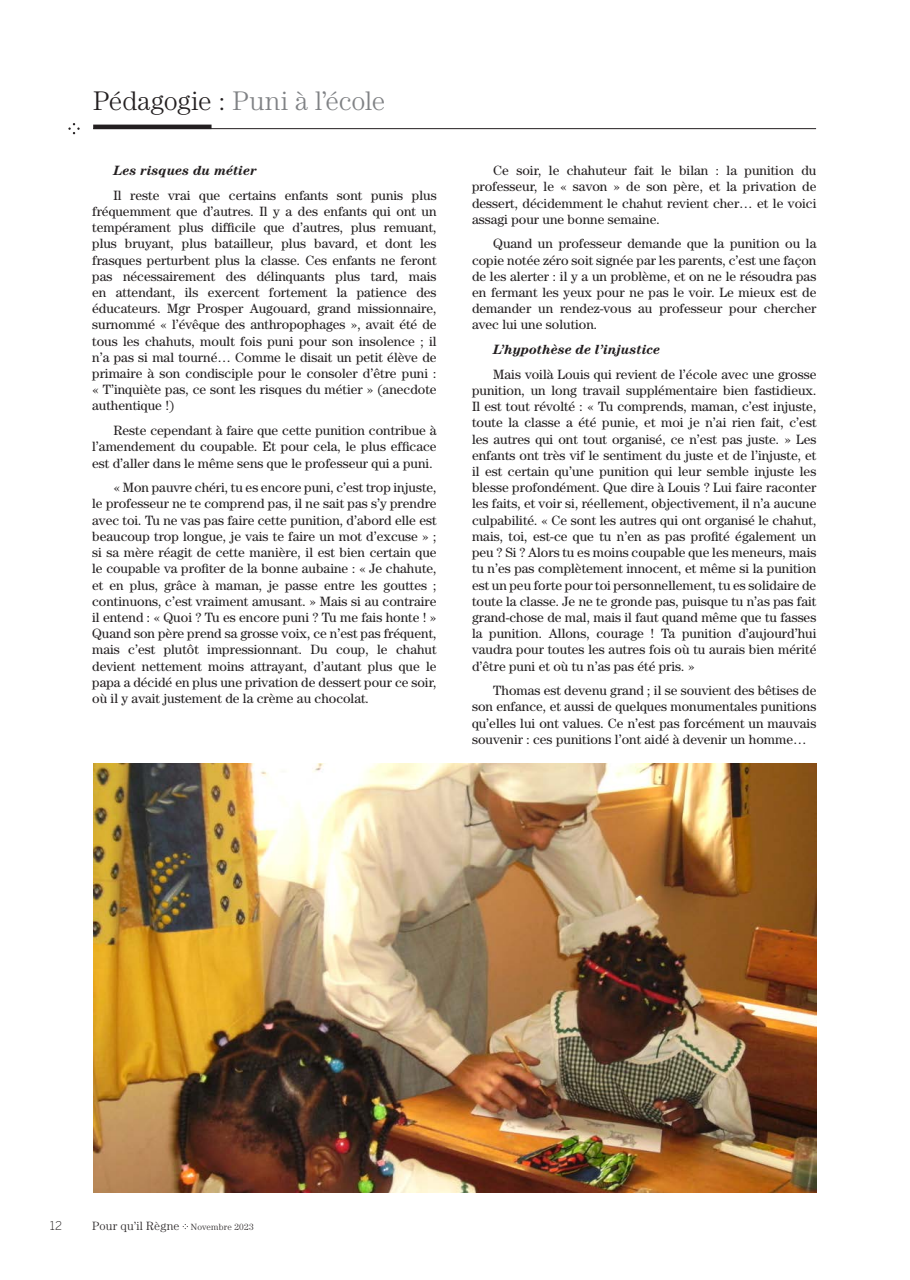
<style>
.page{position:relative;width:910px;height:1280px;background:#fff}
.page>*{position:absolute;margin:0;border:0;box-sizing:border-box;transform-origin:0 0}
.t1{font:300 27px "Century Std";letter-spacing:-.005em;color:#808285}
.Cat__Text{font:13.5px/16.2px "Century Std";color:#231f20;text-align:justify}
.Cat__Text-2{font:italic 700 13.5px "Century Std";color:#231f20}
.t2{font:300 12px "Century Std";letter-spacing:.015em;color:#231f20}
.t3{font:300 12px "Benton Sans";color:#231f20}
.s1{color:#231f20}
.s2{font-size:9px}
</style>
<div class="page">
<svg style="left:68px;top:123px;width:12px;height:11px"></svg>
<hr style="left:93px;top:128px;width:723px;height:1px;background:#231f20">
<hr style="left:93px;top:125px;width:119px;height:4px;background:#231f20">
<img style="left:93px;top:763px;width:723px;height:430px">
<p class="t1" style="left:93px;top:86px;width:294px"><span class="s1">Pédagogie :</span> Puni à l’école</p>
<p class="Cat__Text-2" style="left:113px;top:163px;width:145px">Les risques du métier</p>
<p class="Cat__Text" style="left:92px;top:187px;width:346px;text-indent:21px">Il reste vrai que certains enfants sont punis plus fréquemment que d’autres. Il y a des enfants qui ont un tempérament plus difficile que d’autres, plus remuant, plus bruyant, plus batailleur, plus bavard, et dont les frasques perturbent plus la classe. Ces enfants ne feront pas nécessairement des délinquants plus tard, mais en attendant, ils exercent fortement la patience des éducateurs. Mgr Prosper Augouard, grand missionnaire, surnommé « l’évêque des anthropophages », avait été de tous les chahuts, moult fois puni pour son insolence ; il n’a pas si mal tourné… Comme le disait un petit élève de primaire à son condisciple pour le consoler d’être puni : « T’inquiète pas, ce sont les risques du métier » (anecdote authentique !)</p>
<p class="Cat__Text" style="left:92px;top:422px;width:346px;text-indent:21px">Reste cependant à faire que cette punition contribue à l’amendement du coupable. Et pour cela, le plus efficace est d’aller dans le même sens que le professeur qui a puni.</p>
<p class="Cat__Text" style="left:92px;top:479px;width:346px;text-indent:21px">« Mon pauvre chéri, tu es encore puni, c’est trop injuste, le professeur ne te comprend pas, il ne sait pas s’y prendre avec toi. Tu ne vas pas faire cette punition, d’abord elle est beaucoup trop longue, je vais te faire un mot d’excuse » ; si sa mère réagit de cette manière, il est bien certain que le coupable va profiter de la bonne aubaine : « Je chahute, et en plus, grâce à maman, je passe entre les gouttes ; continuons, c’est vraiment amusant. » Mais si au contraire il entend : « Quoi ? Tu es encore puni ? Tu me fais honte ! » Quand son père prend sa grosse voix, ce n’est pas fréquent, mais c’est plutôt impressionnant. Du coup, le chahut devient nettement moins attrayant, d’autant plus que le papa a décidé en plus une privation de dessert pour ce soir, où il y avait justement de la crème au chocolat.</p>
<p class="Cat__Text" style="left:472px;top:162px;width:346px;text-indent:21px">Ce soir, le chahuteur fait le bilan : la punition du professeur, le « savon » de son père, et la privation de dessert, décidemment le chahut revient cher… et le voici assagi pour une bonne semaine.</p>
<p class="Cat__Text" style="left:472px;top:235px;width:346px;text-indent:21px">Quand un professeur demande que la punition ou la copie notée zéro soit signée par les parents, c’est une façon de les alerter : il y a un problème, et on ne le résoudra pas en fermant les yeux pour ne pas le voir. Le mieux est de demander un rendez-vous au professeur pour chercher avec lui une solution.</p>
<p class="Cat__Text-2" style="left:493px;top:342px;width:169px">L’hypothèse de l’injustice</p>
<p class="Cat__Text" style="left:472px;top:366px;width:346px;text-indent:21px">Mais voilà Louis qui revient de l’école avec une grosse punition, un long travail supplémentaire bien fastidieux.<br>Il est tout révolté : « Tu comprends, maman, c’est injuste, toute la classe a été punie, et moi je n’ai rien fait, c’est les autres qui ont tout organisé, ce n’est pas juste. » Les enfants ont très vif le sentiment du juste et de l’injuste, et il est certain qu’une punition qui leur semble injuste les blesse profondément. Que dire à Louis ? Lui faire raconter les faits, et voir si, réellement, objectivement, il n’a aucune culpabilité. « Ce sont les autres qui ont organisé le chahut, mais, toi, est-ce que tu n’en as pas profité également un peu ? Si ? Alors tu es moins coupable que les meneurs, mais tu n’es pas complètement innocent, et même si la punition est un peu forte pour toi personnellement, tu es solidaire de toute la classe. Je ne te gronde pas, puisque tu n’as pas fait grand-chose de mal, mais il faut quand même que tu fasses la punition. Allons, courage ! Ta punition d’aujourd’hui vaudra pour toutes les autres fois où tu aurais bien mérité d’être puni et où tu n’as pas été pris. »</p>
<p class="Cat__Text" style="left:472px;top:682px;width:346px;text-indent:21px">Thomas est devenu grand ; il se souvient des bêtises de son enfance, et aussi de quelques monumentales punitions qu’elles lui ont values. Ce n’est pas forcément un mauvais souvenir : ces punitions l’ont aidé à devenir un homme…</p>
<p class="t3" style="left:50px;top:1218px;width:14px">12</p>
<p class="t2" style="left:92px;top:1218px;width:163px">Pour qu’il Règne <span class="s2">Novembre 2023</span></p>
</div>
